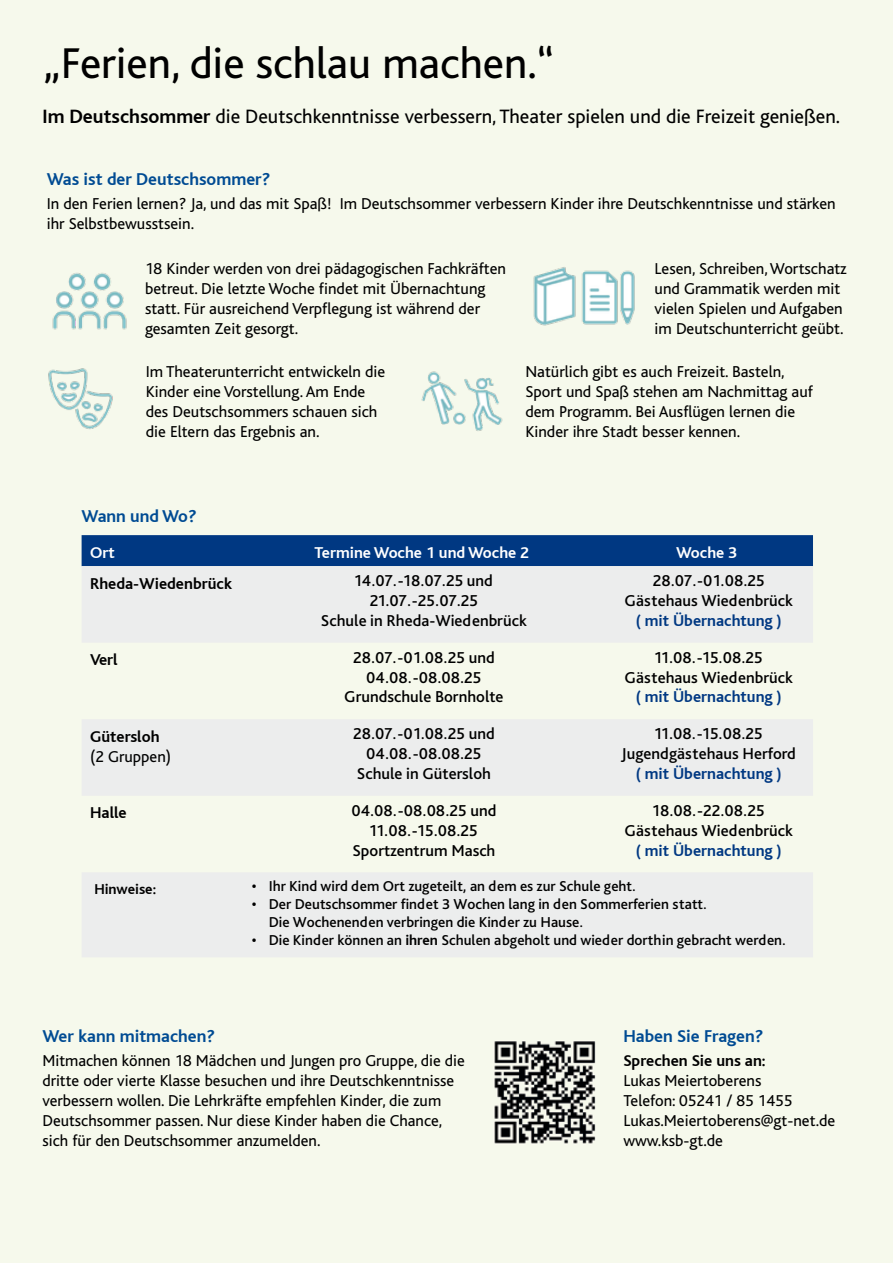
<style>
.page{position:relative;width:893px;height:1263px;background:#f6f9ec}
.page>*{position:absolute;margin:0;border:0;box-sizing:border-box;transform-origin:0 0}
.t1{font:45px "Bliss";color:#000}
.t2{font:20.25px "Bliss";color:#000}
.t3{font:700 18px "Bliss";color:#004b93}
.t4{font:16.5px/19.8px "Bliss";color:#000}
.t5{font:500 16.5px/19.8px "Bliss Pro";color:#000;text-align:center}
.t6{font:700 16.5px "Bliss";color:#003882}
.t7{font:700 16.5px "Bliss";color:#000}
.t8{font:700 16.5px "Bliss";color:#fff}
.t9{font:500 15px/18px "Bliss Pro";color:#000}
.t10{font:700 15px "Bliss";color:#000}
.s1{font-weight:700}
.s2{font-size:15px}
.s3{font-family:"Bliss";font-weight:700}
</style>
<div class="page">
<div style="left:82px;top:535px;width:731px;height:31px;background:#003882"></div>
<svg style="left:82px;top:566px;width:731px;height:391px;fill:#eceded"></svg>
<img style="left:48px;top:368px;width:65px;height:62px">
<img style="left:52px;top:273px;width:75px;height:57px">
<img style="left:533px;top:267px;width:102px;height:59px">
<img style="left:421px;top:371px;width:82px;height:60px">
<img style="left:494px;top:1041px;width:102px;height:103px">
<h1 class="t1" style="left:43px;top:39px;width:514px">„Ferien, die schlau machen.“</h1>
<p class="t2" style="left:43px;top:106px;width:799px"><span class="s1">Im Deutschsommer</span> die Deutschkenntnisse verbessern, Theater spielen und die Freizeit genießen.</p>
<p class="t3" style="left:47px;top:170px;width:225px">Was ist der Deutschsommer?</p>
<p class="t4" style="left:47px;top:194px;width:790px">In den Ferien lernen? Ja, und das mit Spaß! Im Deutschsommer verbessern Kinder ihre Deutschkenntnisse und stärken ihr Selbstbewusstsein.</p>
<p class="t4" style="left:145px;top:259px;width:363px">18 Kinder werden von drei pädagogischen Fachkräften betreut. Die letzte Woche findet mit Übernachtung statt. Für ausreichend Verpflegung ist während der gesamten Zeit gesorgt.</p>
<p class="t4" style="left:655px;top:259px;width:194px">Lesen, Schreiben, Wortschatz und Grammatik werden mit vielen Spielen und Aufgaben im Deutschunterricht geübt.</p>
<p class="t4" style="left:525px;top:362px;width:289px">Natürlich gibt es auch Freizeit. Basteln, Sport und Spaß stehen am Nachmittag auf dem Programm. Bei Ausflügen lernen die Kinder ihre Stadt besser kennen.</p>
<p class="t4" style="left:146px;top:362px;width:241px">Im Theaterunterricht entwickeln die<br>Kinder eine Vorstellung. Am Ende des Deutschsommers schauen sich die Eltern das Ergebnis an.</p>
<p class="t3" style="left:82px;top:507px;width:116px">Wann und Wo?</p>
<p class="t8" style="left:90px;top:544px;width:26px">Ort</p>
<p class="t8" style="left:314px;top:544px;width:216px">Termine Woche 1 und Woche 2</p>
<p class="t8" style="left:676px;top:544px;width:63px">Woche 3</p>
<p class="t7" style="left:90px;top:575px;width:143px">Rheda-Wiedenbrück</p>
<p class="t5" style="left:321px;top:570px;width:207px">14.07.-18.07.25 und<br>21.07.-25.07.25<br>Schule in Rheda-Wiedenbrück</p>
<p class="t5" style="left:625px;top:570px;width:170px">28.07.-01.08.25<br>Gästehaus Wiedenbrück</p>
<p class="t6" style="left:636px;top:612px;width:147px"><span class="s2">(</span> mit Übernachtung <span class="s2">)</span></p>
<p class="t7" style="left:90px;top:651px;width:29px">Verl</p>
<p class="t5" style="left:344px;top:647px;width:161px">28.07.-01.08.25 und<br>04.08.-08.08.25<br>Grundschule Bornholte</p>
<p class="t5" style="left:625px;top:647px;width:170px">11.08.-15.08.25<br>Gästehaus Wiedenbrück</p>
<p class="t6" style="left:636px;top:688px;width:147px"><span class="s2">(</span> mit Übernachtung <span class="s2">)</span></p>
<p class="t7" style="left:90px;top:728px;width:71px">Gütersloh</p>
<p class="t4" style="left:90px;top:746px;width:83px">(2 Gruppen)</p>
<p class="t5" style="left:353px;top:724px;width:143px">28.07.-01.08.25 und<br>04.08.-08.08.25<br>Schule in Gütersloh</p>
<p class="t5" style="left:622px;top:724px;width:176px">11.08.-15.08.25<br>Jugendgästehaus Herford</p>
<p class="t6" style="left:636px;top:765px;width:147px"><span class="s2">(</span> mit Übernachtung <span class="s2">)</span></p>
<p class="t7" style="left:90px;top:804px;width:38px">Halle</p>
<p class="t5" style="left:351px;top:800px;width:147px">04.08.-08.08.25 und<br>11.08.-15.08.25<br>Sportzentrum Masch</p>
<p class="t5" style="left:625px;top:800px;width:170px">18.08.-22.08.25<br>Gästehaus Wiedenbrück</p>
<p class="t6" style="left:636px;top:841px;width:147px"><span class="s2">(</span> mit Übernachtung <span class="s2">)</span></p>
<p class="t10" style="left:94px;top:881px;width:63px">Hinweise:</p>
<p class="t9" style="left:252px;top:877px;width:386px">• Ihr Kind wird dem Ort zugeteilt, an dem es zur Schule geht.</p>
<p class="t9" style="left:269px;top:895px;width:440px;text-indent:-17px">• Der Deutschsommer findet 3 Wochen lang in den Sommerferien statt.<br>Die Wochenenden verbringen die Kinder zu Hause.</p>
<p class="t9" style="left:252px;top:931px;width:536px">• Die Kinder können an <span class="s3">ihren</span> Schulen abgeholt und wieder dorthin gebracht werden.</p>
<p class="t3" style="left:43px;top:1027px;width:174px">Wer kann mitmachen?</p>
<p class="t4" style="left:43px;top:1051px;width:424px">Mitmachen können 18 Mädchen und Jungen pro Gruppe, die die dritte oder vierte Klasse besuchen und ihre Deutschkenntnisse verbessern wollen. Die Lehrkräfte empfehlen Kinder, die zum Deutschsommer passen. Nur diese Kinder haben die Chance, sich für den Deutschsommer anzumelden.</p>
<p class="t3" style="left:623px;top:1027px;width:141px">Haben Sie Fragen?</p>
<p class="t7" style="left:623px;top:1052px;width:144px">Sprechen Sie uns an:</p>
<p class="t4" style="left:623px;top:1071px;width:213px">Lukas Meiertoberens<br>Telefon: 05241 / 85 1455<br>Lukas.Meiertoberens@gt-net.de www.ksb-gt.de</p>
</div>
